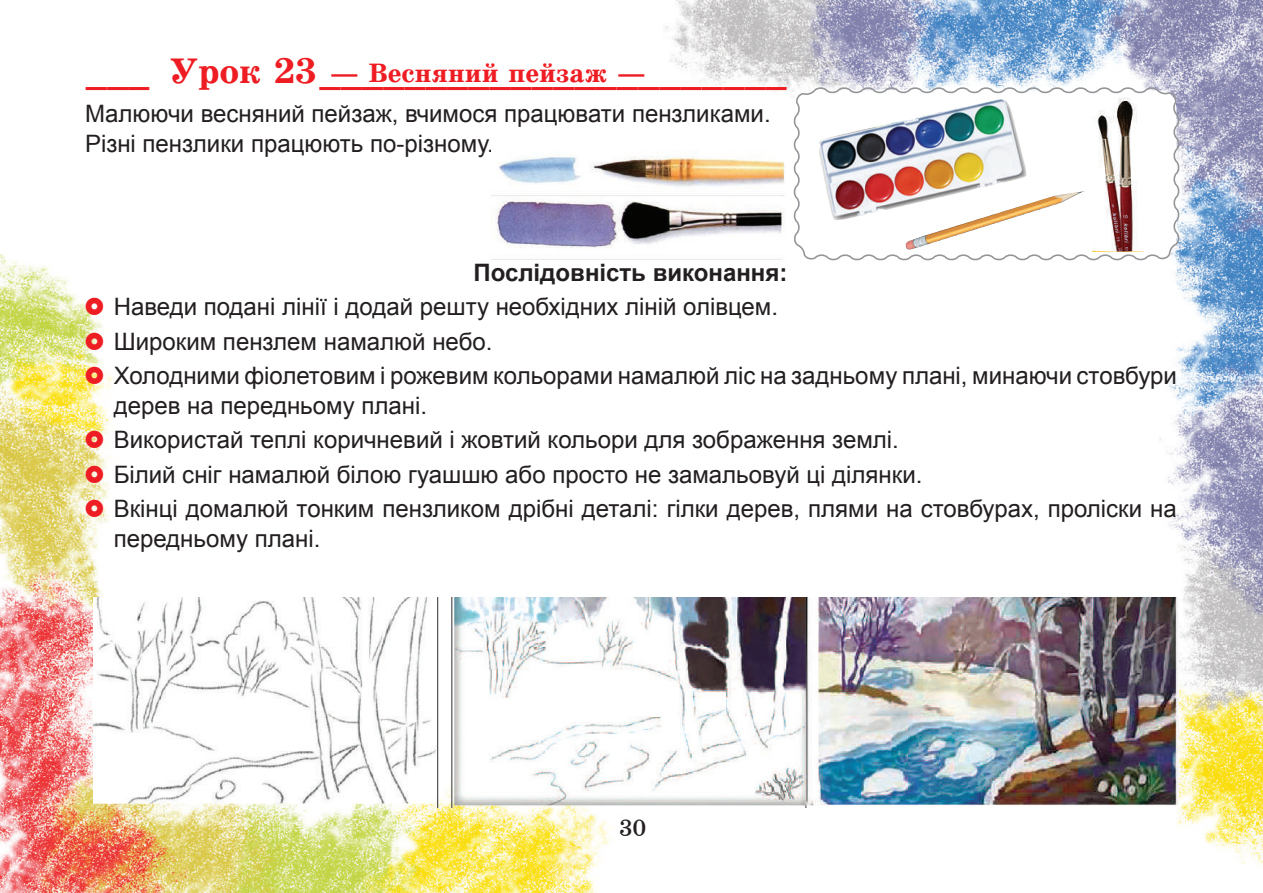
<style>
.page{position:relative;width:1263px;height:893px;background:#fff}
.page>*{position:absolute;margin:0;border:0;box-sizing:border-box;transform-origin:0 0}
.t1{font:700 36px "School";color:#ee1d23}
.t2{font:700 27px "School";color:#ee1d23}
.t3{font:24px/34.2px "Arial";color:#231f20}
.t4{font:700 24px "Arial";color:#231f20}
.t5{font:24px "School";color:#231f20}
</style>
<div class="page">
<img style="left:0;top:0;width:1263px;height:893px">
<svg style="left:791px;top:85px;width:390px;height:178px"></svg>
<img style="left:492px;top:144px;width:294px;height:118px">
<img style="left:94px;top:597px;width:1084px;height:211px">
<img style="left:819px;top:99px;width:182px;height:121px">
<img style="left:1093px;top:98px;width:51px;height:154px">
<img style="left:906px;top:191px;width:180px;height:58px">
<svg style="left:86px;top:298px;width:17px;height:17px"></svg>
<svg style="left:86px;top:332px;width:17px;height:18px"></svg>
<svg style="left:86px;top:366px;width:17px;height:18px"></svg>
<svg style="left:86px;top:431px;width:17px;height:17px"></svg>
<svg style="left:86px;top:465px;width:17px;height:17px"></svg>
<svg style="left:86px;top:499px;width:17px;height:18px"></svg>
<h1 class="t1" style="left:86px;top:52px;width:702px">___ Урок 23______________________</h1>
<p class="t2" style="left:330px;top:58px;width:317px">— Весняний пейзаж —</p>
<p class="t3" style="left:85px;top:99px;width:687px;line-height:30px">Малюючи весняний пейзаж, вчимося працювати пензликами.<br>Різні пензлики працюють по-різному.</p>
<p class="t4" style="left:473px;top:257px;width:315px">Послідовність виконання:</p>
<p class="t3" style="left:114px;top:290px;width:1064px">Наведи подані лінії і додай решту необхідних ліній олівцем.<br>Широким пензлем намалюй небо.<br>Холодними фіолетовим і рожевим кольорами намалюй ліс на задньому плані, минаючи стовбури</p>
<p class="t3" style="left:114px;top:389px;width:1064px">дерев на передньому плані.<br>Використай теплі коричневий і жовтий кольори для зображення землі.<br>Білий сніг намалюй білою гуашшю або просто не замальовуй ці ділянки.<br>Вкінці домалюй тонким пензликом дрібні деталі: гілки дерев, плями на стовбурах, проліски на</p>
<p class="t3" style="left:114px;top:521px;width:208px">передньому плані.</p>
<p class="t5" style="left:619px;top:815px;width:29px">30</p>
</div>
